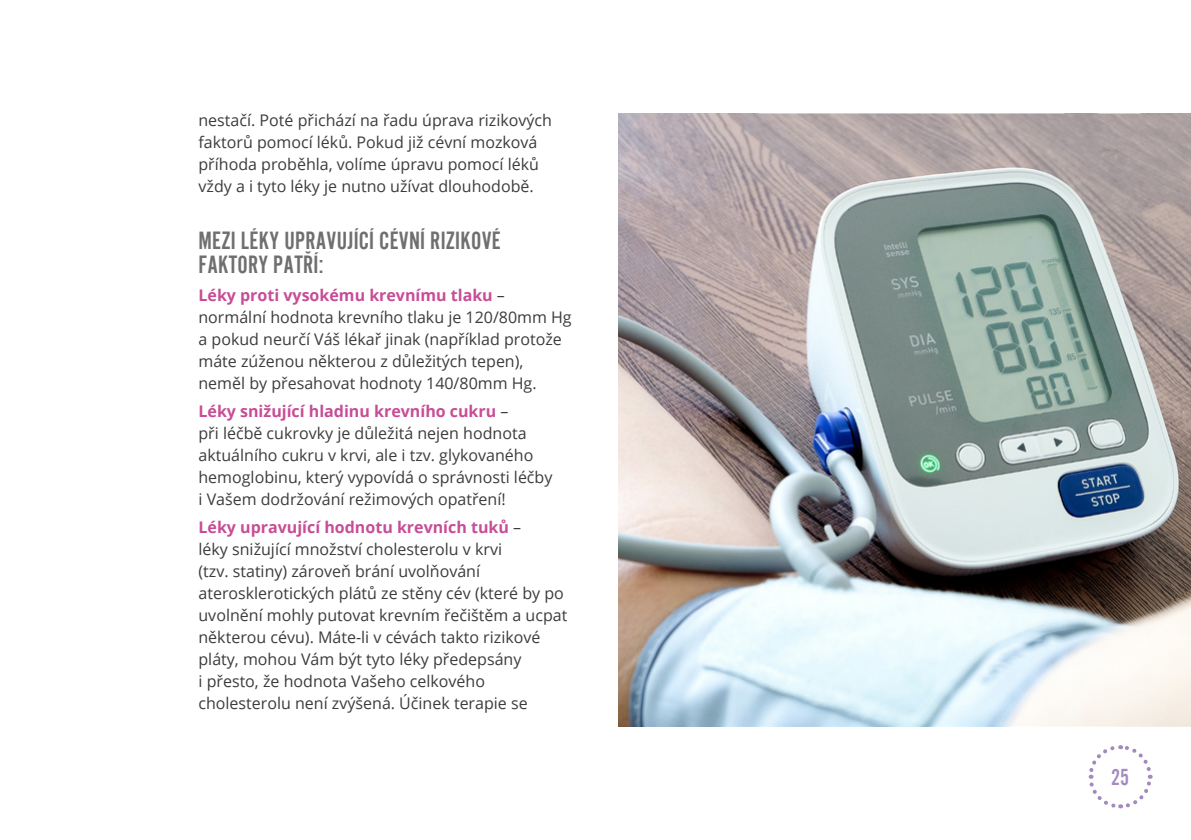
<style>
.page{position:relative;width:1191px;height:840px;background:#fff}
.page>*{position:absolute;margin:0;border:0;box-sizing:border-box;transform-origin:0 0}
.t1{font:26px/24px "Alternate Got No 2 D";letter-spacing:.01em;color:#706f6f}
.t2{font:24px "Alternate Got No 2 D";color:#a58ac0}
.t3{font:16px/22px "Open Sans";color:#3c3c3b}
.s1{font-weight:700;color:#c74d96}
</style>
<div class="page">
<svg style="left:1088px;top:745px;width:65px;height:64px"></svg>
<img style="left:618px;top:113px;width:573px;height:613px">
<p class="t3" style="left:198px;top:108px;width:355px">nestačí. Poté přichází na řadu úprava rizikových faktorů pomocí léků. Pokud již cévní mozková příhoda proběhla, volíme úpravu pomocí léků vždy a i tyto léky je nutno užívat dlouhodobě.</p>
<h1 class="t1" style="left:198px;top:228px;width:304px">MEZI LÉKY UPRAVUJÍCÍ CÉVNÍ RIZIKOVÉ<br>FAKTORY PATŘÍ:</h1>
<p class="t3" style="left:198px;top:283px;width:375px"><span class="s1">Léky proti vysokému krevnímu tlaku</span> – normální hodnota krevního tlaku je 120/80mm Hg a pokud neurčí Váš lékař jinak (například protože máte zúženou některou z důležitých tepen), neměl by přesahovat hodnoty 140/80mm Hg.</p>
<p class="t3" style="left:198px;top:399px;width:355px"><span class="s1">Léky snižující hladinu krevního cukru</span> –<br>při léčbě cukrovky je důležitá nejen hodnota aktuálního cukru v krvi, ale i tzv. glykovaného hemoglobinu, který vypovídá o správnosti léčby i Vašem dodržování režimových opatření!</p>
<p class="t3" style="left:198px;top:515px;width:370px"><span class="s1">Léky upravující hodnotu krevních tuků</span> –<br>léky snižující množství cholesterolu v krvi<br>(tzv. statiny) zároveň brání uvolňování aterosklerotických plátů ze stěny cév (které by po uvolnění mohly putovat krevním řečištěm a ucpat některou cévu). Máte-li v cévách takto rizikové pláty, mohou Vám být tyto léky předepsány<br>i přesto, že hodnota Vašeho celkového cholesterolu není zvýšená. Účinek terapie se</p>
<h2 class="t2" style="left:1111px;top:763px;width:20px">25</h2>
</div>
